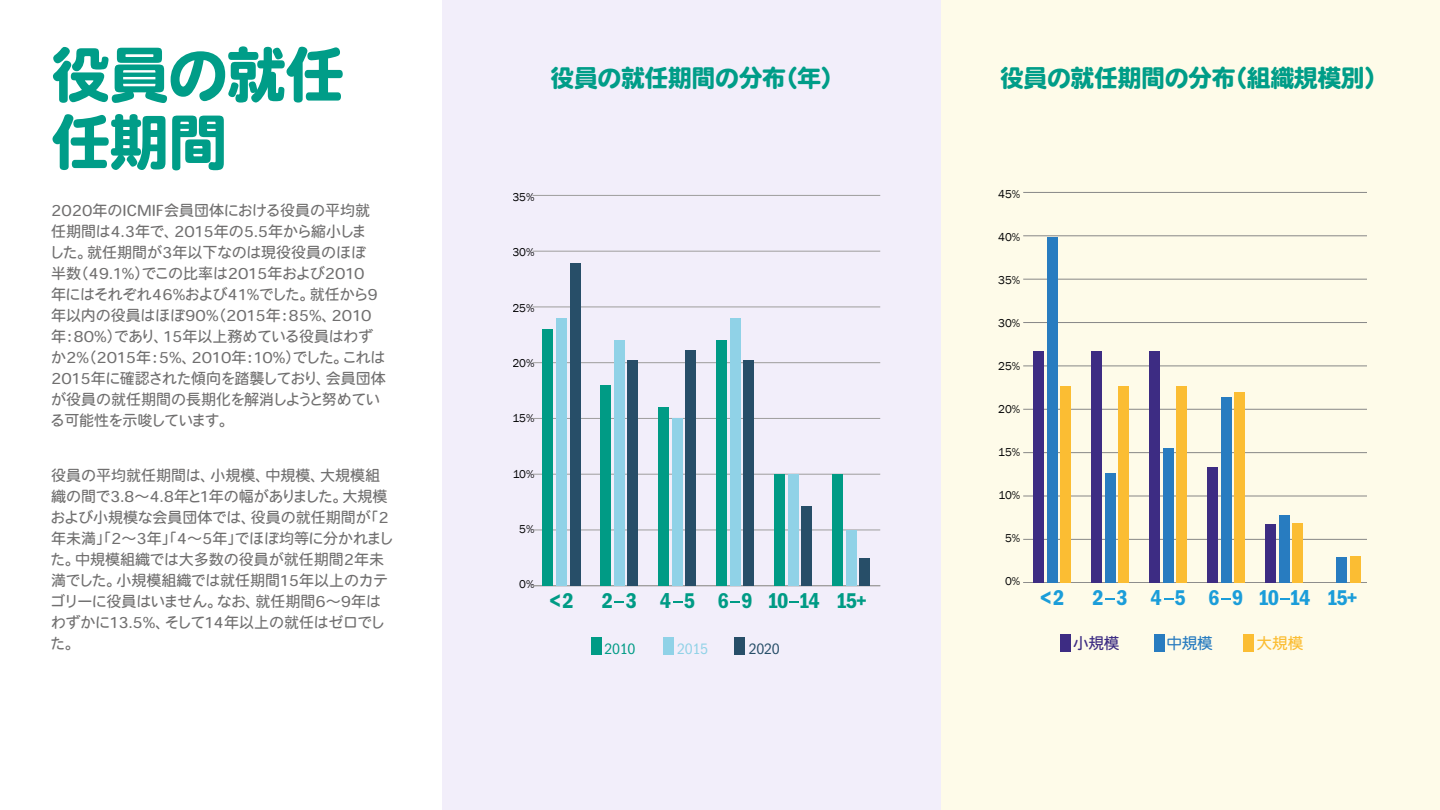
<style>
.page{position:relative;width:1440px;height:810px;background:#fff}
.page>*{position:absolute;margin:0;border:0;box-sizing:border-box;transform-origin:0 0}
.t1{font:60px/67.5px "Heisei Maru Go Std W8";letter-spacing:-.025em;color:#009d88}
.t2{font:24px "Heisei Maru Go Std W8";letter-spacing:-.02em;color:#009d88}
.t3{font:22.12px "Franklin Gothic URW Con Dem";letter-spacing:.51em;color:#009b85}
.t4{font:22.12px "Franklin Gothic URW Con Dem";letter-spacing:.51em;color:#1b9dd9}
.t5{font:15.6px "Franklin Gothic URW Con Boo";color:#009b85}
.t6{font:15.6px "Franklin Gothic URW Con Boo";color:#90d2e7}
.t7{font:15.6px "Franklin Gothic URW Con Boo";color:#274e68}
.t8{font:15.6px "Heisei Maru Go Std W4";color:#3d2c83}
.t9{font:15.6px "Heisei Maru Go Std W4";color:#287cc0}
.t10{font:15.6px "Heisei Maru Go Std W4";color:#fbbd33}
.t11{font:15px/21px "Heisei Maru Go Std W4";color:#706f6f}
.t12{font:11.7px "Franklin Gothic";color:#020203}
</style>
<div class="page">
<div style="left:442px;top:0;width:499px;height:810px;background:#f2eefa"></div>
<div style="left:941px;top:0;width:499px;height:810px;background:#fefbe9"></div>
<div style="left:591px;top:637px;width:11px;height:18px;background:#009b85"></div>
<div style="left:663px;top:637px;width:11px;height:18px;background:#90d2e7"></div>
<div style="left:734px;top:637px;width:11px;height:18px;background:#274e68"></div>
<hr style="left:533px;top:586px;width:347px;height:1px;background:#9e9d9c">
<hr style="left:533px;top:530px;width:347px;height:1px;background:#9e9d9c">
<hr style="left:533px;top:474px;width:347px;height:1px;background:#9e9d9c">
<hr style="left:533px;top:418px;width:347px;height:1px;background:#9e9d9c">
<hr style="left:533px;top:363px;width:347px;height:1px;background:#9e9d9c">
<hr style="left:533px;top:307px;width:347px;height:1px;background:#9e9d9c">
<hr style="left:533px;top:251px;width:347px;height:1px;background:#9e9d9c">
<hr style="left:533px;top:195px;width:347px;height:1px;background:#9e9d9c">
<div style="left:570px;top:263px;width:10px;height:323px;background:#274e68"></div>
<div style="left:628px;top:360px;width:10px;height:226px;background:#274e68"></div>
<div style="left:686px;top:350px;width:10px;height:236px;background:#274e68"></div>
<div style="left:743px;top:360px;width:11px;height:226px;background:#274e68"></div>
<div style="left:801px;top:507px;width:11px;height:79px;background:#274e68"></div>
<div style="left:859px;top:558px;width:11px;height:28px;background:#274e68"></div>
<div style="left:556px;top:318px;width:11px;height:268px;background:#90d2e7"></div>
<div style="left:614px;top:340px;width:11px;height:246px;background:#90d2e7"></div>
<div style="left:672px;top:418px;width:11px;height:168px;background:#90d2e7"></div>
<div style="left:730px;top:318px;width:11px;height:268px;background:#90d2e7"></div>
<div style="left:788px;top:474px;width:11px;height:112px;background:#90d2e7"></div>
<div style="left:846px;top:530px;width:11px;height:56px;background:#90d2e7"></div>
<div style="left:543px;top:329px;width:10px;height:257px;background:#009b85"></div>
<div style="left:601px;top:385px;width:10px;height:201px;background:#009b85"></div>
<div style="left:658px;top:407px;width:11px;height:179px;background:#009b85"></div>
<div style="left:716px;top:340px;width:11px;height:246px;background:#009b85"></div>
<div style="left:774px;top:474px;width:11px;height:112px;background:#009b85"></div>
<div style="left:832px;top:474px;width:11px;height:112px;background:#009b85"></div>
<svg style="left:614px;top:601px;width:10px;height:2px"></svg>
<svg style="left:673px;top:601px;width:10px;height:2px"></svg>
<svg style="left:730px;top:601px;width:10px;height:2px"></svg>
<svg style="left:789px;top:601px;width:10px;height:2px"></svg>
<div style="left:1060px;top:634px;width:11px;height:18px;background:#3d2c83"></div>
<div style="left:1154px;top:634px;width:10px;height:18px;background:#287cc0"></div>
<div style="left:1243px;top:634px;width:11px;height:18px;background:#fbbd33"></div>
<hr style="left:1023px;top:583px;width:343px;height:1px;background:#878787">
<hr style="left:1023px;top:539px;width:343px;height:1px;background:#878787">
<hr style="left:1023px;top:496px;width:343px;height:1px;background:#878787">
<hr style="left:1023px;top:453px;width:343px;height:1px;background:#878787">
<hr style="left:1023px;top:409px;width:343px;height:1px;background:#878787">
<hr style="left:1023px;top:366px;width:343px;height:1px;background:#878787">
<hr style="left:1023px;top:322px;width:343px;height:1px;background:#878787">
<hr style="left:1023px;top:279px;width:343px;height:1px;background:#878787">
<hr style="left:1023px;top:236px;width:343px;height:1px;background:#878787">
<hr style="left:1023px;top:192px;width:343px;height:1px;background:#878787">
<div style="left:1060px;top:387px;width:11px;height:196px;background:#fbbd33"></div>
<div style="left:1118px;top:387px;width:11px;height:196px;background:#fbbd33"></div>
<div style="left:1176px;top:387px;width:11px;height:196px;background:#fbbd33"></div>
<div style="left:1234px;top:392px;width:11px;height:191px;background:#fbbd33"></div>
<div style="left:1292px;top:523px;width:11px;height:60px;background:#fbbd33"></div>
<div style="left:1350px;top:556px;width:11px;height:27px;background:#fbbd33"></div>
<div style="left:1047px;top:238px;width:11px;height:345px;background:#287cc0"></div>
<div style="left:1105px;top:473px;width:11px;height:110px;background:#287cc0"></div>
<div style="left:1163px;top:448px;width:11px;height:135px;background:#287cc0"></div>
<div style="left:1221px;top:397px;width:10px;height:186px;background:#287cc0"></div>
<div style="left:1279px;top:515px;width:10px;height:68px;background:#287cc0"></div>
<div style="left:1337px;top:558px;width:10px;height:25px;background:#287cc0"></div>
<div style="left:1033px;top:351px;width:11px;height:232px;background:#3d2c83"></div>
<div style="left:1091px;top:351px;width:11px;height:232px;background:#3d2c83"></div>
<div style="left:1149px;top:351px;width:11px;height:232px;background:#3d2c83"></div>
<div style="left:1207px;top:467px;width:11px;height:116px;background:#3d2c83"></div>
<div style="left:1265px;top:525px;width:11px;height:58px;background:#3d2c83"></div>
<h1 class="t1" style="left:51px;top:43px;width:295px">役員の就任任期間</h1>
<p class="t11" style="left:50px;top:200px;width:338px">2020年のICMIF会員団体における役員の平均就任期間は4.3年で、2015年の5.5年から縮小しま<br>した。就任期間が3年以下なのは現役役員のほぼ<br>半数（49.1%）でこの比率は2015年および2010<br>年にはそれぞれ46%および41%でした。就任から9年以内の役員はほぼ90%（2015年：85%、2010年：80%）であり、15年以上務めている役員はわずか2%（2015年：5%、2010年：10%）でした。これは<br>2015年に確認された傾向を踏襲しており、会員団体が役員の就任期間の長期化を解消しようと努めている可能性を示唆しています。</p>
<p class="t11" style="left:50px;top:465px;width:345px">役員の平均就任期間は、小規模、中規模、大規模組織の間で3.8～4.8年と1年の幅がありました。大規模および小規模な会員団体では、役員の就任期間が「2年未満」「2～3年」「4～5年」でほぼ均等に分かれました。中規模組織では大多数の役員が就任期間2年未満でした。小規模組織では就任期間15年以上のカテゴリーに役員はいません。なお、就任期間6～9年はわずかに13.5%、そして14年以上の就任はゼロでした。</p>
<h2 class="t2" style="left:551px;top:64px;width:296px">役員の就任期間の分布（年）</h2>
<h2 class="t2" style="left:1000px;top:64px;width:390px">役員の就任期間の分布（組織規模別）</h2>
<p class="t12" style="left:512px;top:190px;width:24px">35%</p>
<p class="t12" style="left:512px;top:245px;width:24px">30%</p>
<p class="t12" style="left:512px;top:301px;width:24px">25%</p>
<p class="t12" style="left:512px;top:356px;width:24px">20%</p>
<p class="t12" style="left:513px;top:411px;width:24px">15%</p>
<p class="t12" style="left:513px;top:467px;width:23px">10%</p>
<p class="t12" style="left:519px;top:522px;width:17px">5%</p>
<p class="t12" style="left:519px;top:577px;width:17px">0%</p>
<h3 class="t3" style="left:549px;top:586px;width:26px">&lt;2</h3>
<h3 class="t3" style="left:602px;top:586px;width:267px">23 45 691014 15+</h3>
<p class="t5" style="left:605px;top:640px;width:33px">2010</p>
<p class="t6" style="left:677px;top:640px;width:33px">2015</p>
<p class="t7" style="left:749px;top:640px;width:33px">2020</p>
<p class="t12" style="left:998px;top:187px;width:24px">45%</p>
<p class="t12" style="left:998px;top:230px;width:24px">40%</p>
<p class="t12" style="left:998px;top:273px;width:24px">35%</p>
<p class="t12" style="left:998px;top:316px;width:24px">30%</p>
<p class="t12" style="left:998px;top:359px;width:24px">25%</p>
<p class="t12" style="left:998px;top:402px;width:24px">20%</p>
<p class="t12" style="left:998px;top:445px;width:24px">15%</p>
<p class="t12" style="left:999px;top:488px;width:23px">10%</p>
<p class="t12" style="left:1005px;top:531px;width:17px">5%</p>
<p class="t12" style="left:1005px;top:574px;width:17px">0%</p>
<h3 class="t4" style="left:1040px;top:583px;width:26px">&lt;2</h3>
<h3 class="t4" style="left:1092px;top:583px;width:267px">23 45 691014 15+</h3>
<p class="t8" style="left:1073px;top:633px;width:48px">小規模</p>
<p class="t9" style="left:1166px;top:633px;width:48px">中規模</p>
<p class="t10" style="left:1257px;top:633px;width:48px">大規模</p>
</div>
